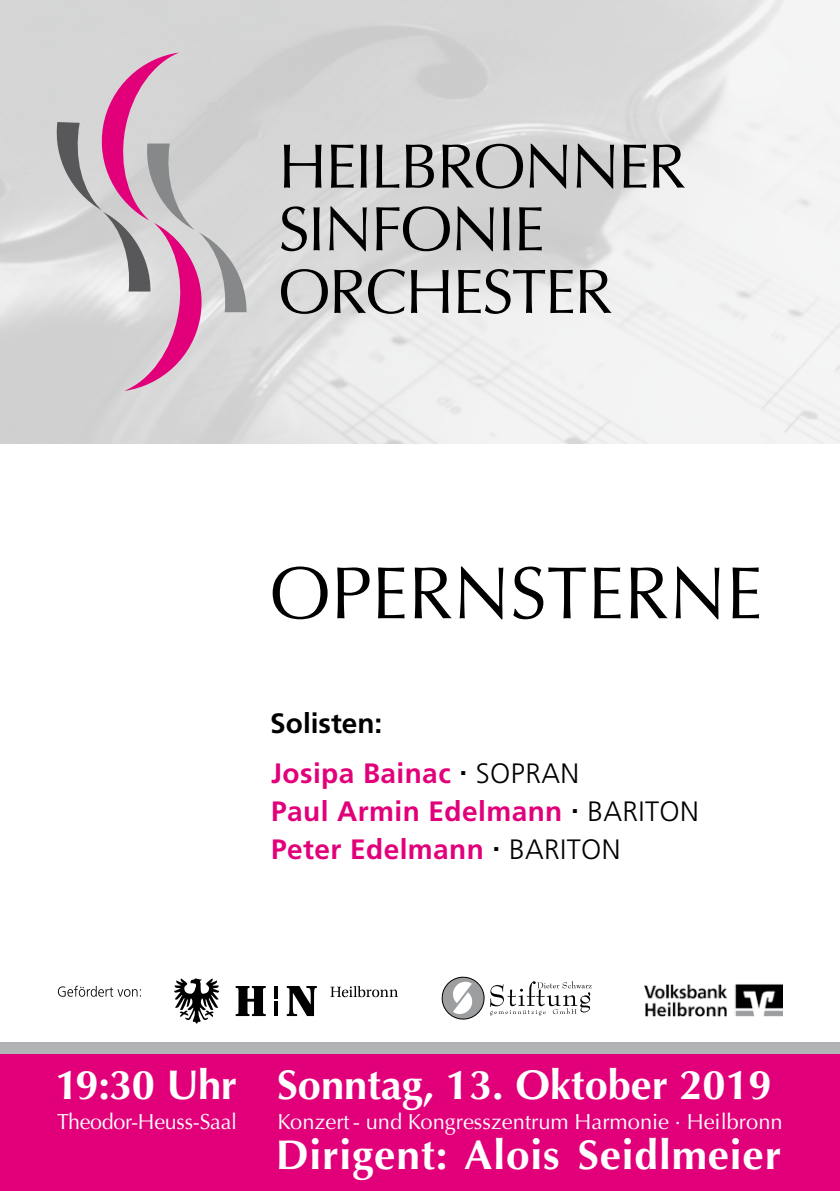
<style>
.page{position:relative;width:840px;height:1191px;background:#fff}
.page>*{position:absolute;margin:0;border:0;box-sizing:border-box;transform-origin:0 0}
.t1{font:74px "Optima";color:#000}
.t2{font:700 41.6px "Optima";letter-spacing:.01em;color:#fff}
.t3{font:700 28px/38px "Frutiger LT Std";letter-spacing:.015em;color:#e2007a}
.t4{font:700 28px "Frutiger LT Std";color:#000}
.t5{font:21.8px "Optima";color:#fff}
.s1{font-weight:300;color:#000}
</style>
<div class="page">
<div style="left:0;top:1048px;width:839px;height:143px;background:#e2007a"></div>
<div style="left:0;top:1041px;width:839px;height:12px;background:#b1b3b4"></div>
<svg style="left:53px;top:53px;width:194px;height:338px;background:#cebbc6"></svg>
<svg style="left:281px;top:144px;width:403px;height:170px;background:#b4b5b5"></svg>
<svg style="left:441px;top:976px;width:150px;height:44px"></svg>
<svg style="left:58px;top:985px;width:83px;height:11px"></svg>
<img style="left:644px;top:984px;width:137px;height:32px">
<svg style="left:235px;top:986px;width:30px;height:30px"></svg>
<svg style="left:286px;top:986px;width:31px;height:30px"></svg>
<svg style="left:330px;top:986px;width:68px;height:11px"></svg>
<hr style="left:274px;top:986px;width:4px;height:12px;background:#000">
<hr style="left:274px;top:1001px;width:4px;height:15px;background:#000">
<svg style="left:174px;top:978px;width:45px;height:45px"></svg>
<h1 class="t1" style="left:269px;top:550px;width:494px">OPERNSTERNE</h1>
<p class="t4" style="left:270px;top:707px;width:114px">Solisten:</p>
<p class="t3" style="left:271px;top:754px;width:429px">Josipa Bainac <sup>.</sup> <span class="s1">SOPRAN<br></span>Paul Armin Edelmann <sup>.</sup> <span class="s1">BARITON<br></span>Peter Edelmann <sup>.</sup> <span class="s1">BARITON</span></p>
<h2 class="t2" style="left:56px;top:1060px;width:717px">19:30 Uhr Sonntag, 13. Oktober 2019</h2>
<p class="t5" style="left:57px;top:1109px;width:181px">Theodor-Heuss-Saal</p>
<h2 class="t2" style="left:275px;top:1130px;width:506px">Dirigent: Alois Seidlmeier</h2>
<p class="t5" style="left:277px;top:1109px;width:506px">Konzert - und Kongresszentrum Harmonie . Heilbronn</p>
</div>
